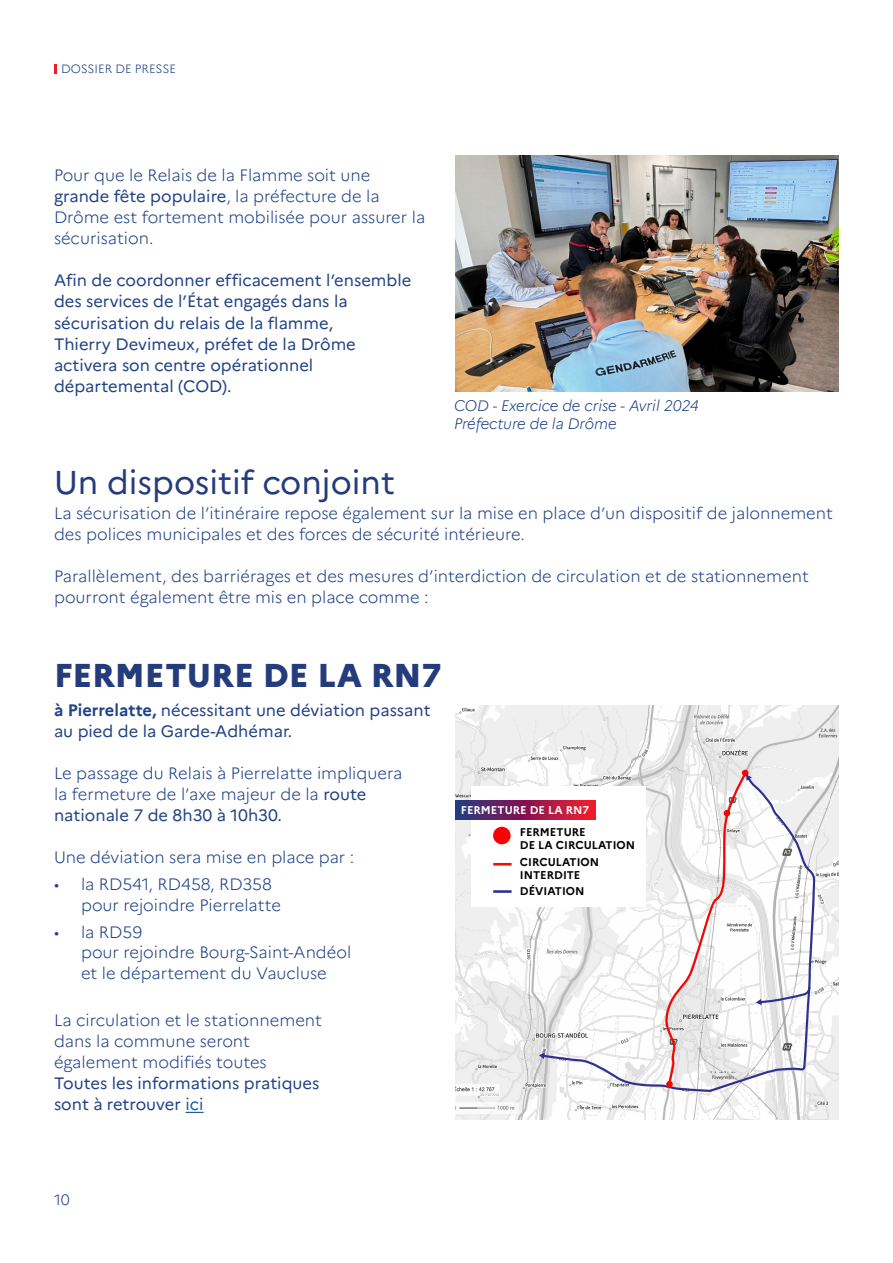
<style>
.page{position:relative;width:893px;height:1263px;background:#fff}
.page>*{position:absolute;margin:0;border:0;box-sizing:border-box;transform-origin:0 0}
.t1{font:33px "Marianne";color:#243c7b}
.t2{font:800 33px "Marianne";color:#243c7b}
.t3{font:300 16.5px/21px "Marianne";color:#204286}
.t4{font:16.5px/21px "Marianne";color:#204286}
.t5{font:italic 300 15px/18px "Marianne";color:#204286}
.t6{font:300 15px "Marianne";color:#24408a}
.t7{font:300 12px "Marianne";color:#204286}
.t8{font:700 11.1px/13.4px "Marianne";color:#000}
.t9{font:700 11.1px "Marianne";color:#fff}
.s1{font-weight:400}
.s2{font-weight:700}
.s3{color:#175d9e}
</style>
<div class="page">
<svg style="left:186px;top:1112px;width:18px;height:1px"></svg>
<img style="left:455px;top:706px;width:384px;height:414px">
<div style="left:742px;top:769px;width:7px;height:7px;border:2px solid #f00;border-radius:50%"></div>
<svg style="left:539px;top:771px;width:276px;height:323px"></svg>
<div style="left:666px;top:1081px;width:7px;height:6px;border:2px solid #f00;border-radius:50%"></div>
<div style="left:472px;top:787px;width:174px;height:120px;background:#fff"></div>
<svg style="left:493px;top:863px;width:19px;height:2px"></svg>
<div style="left:494px;top:828px;width:16px;height:15px;background:#f00;border-radius:50%"></div>
<div style="left:493px;top:827px;width:18px;height:17px;border:2px solid #f00;border-radius:50%"></div>
<hr style="left:493px;top:890px;width:19px;height:3px;background:#2e3091">
<svg style="left:455px;top:800px;width:140px;height:20px"></svg>
<svg style="left:54px;top:64px;width:2px;height:10px"></svg>
<img style="left:455px;top:155px;width:384px;height:236px">
<p class="t7" style="left:61px;top:62px;width:117px">DOSSIER DE PRESSE</p>
<p class="t3" style="left:54px;top:165px;width:373px">Pour que le Relais de la Flamme soit une <span class="s1">grande fête populaire</span>, la préfecture de la Drôme est fortement mobilisée pour assurer la sécurisation.</p>
<p class="t4" style="left:54px;top:270px;width:359px">Afin de coordonner efficacement l’ensemble des services de l’État engagés dans la sécurisation du relais de la flamme,<br>Thierry Devimeux, préfet de la Drôme activera son centre opérationnel départemental (COD).</p>
<h1 class="t1" style="left:54px;top:463px;width:342px">Un dispositif conjoint</h1>
<p class="t5" style="left:454px;top:395px;width:246px">COD - Exercice de crise - Avril 2024<br>Préfecture de la Drôme</p>
<p class="t3" style="left:54px;top:503px;width:780px">La sécurisation de l’itinéraire repose également sur la mise en place d’un dispositif de jalonnement des polices municipales et des forces de sécurité intérieure.</p>
<p class="t3" style="left:54px;top:566px;width:756px">Parallèlement, des barriérages et des mesures d’interdiction de circulation et de stationnement pourront également être mis en place comme :</p>
<h1 class="t2" style="left:54px;top:655px;width:389px">FERMETURE DE LA RN7</h1>
<p class="t4" style="left:54px;top:700px;width:378px"><span class="s2">à Pierrelatte,</span> nécessitant une déviation passant au pied de la Garde-Adhémar.</p>
<p class="t3" style="left:54px;top:763px;width:350px">Le passage du Relais à Pierrelatte impliquera la fermeture de l’axe majeur de la <span class="s1">route nationale 7 de 8h30 à 10h30.</span></p>
<p class="t3" style="left:54px;top:847px;width:302px">Une déviation sera mise en place par :</p>
<p class="t3" style="left:81px;top:874px;width:202px;text-indent:-27px">• la RD541, RD458, RD358 pour rejoindre Pierrelatte</p>
<p class="t3" style="left:81px;top:922px;width:272px;line-height:20.4px;text-indent:-27px">• la RD59<br>pour rejoindre Bourg-Saint-Andéol et le département du Vaucluse</p>
<p class="t3" style="left:54px;top:1010px;width:270px">La circulation et le stationnement dans la commune seront également modifiés toutes</p>
<p class="t4" style="left:54px;top:1073px;width:267px">Toutes les informations pratiques sont à retrouver <span class="s3">ici</span></p>
<p class="t9" style="left:461px;top:801px;width:130px">FERMETURE DE LA RN7</p>
<p class="t8" style="left:520px;top:825px;width:117px">FERMETURE<br>DE LA CIRCULATION</p>
<p class="t8" style="left:520px;top:854px;width:81px">CIRCULATION<br>INTERDITE</p>
<p class="t8" style="left:520px;top:884px;width:66px">DÉVIATION</p>
<p class="t6" style="left:54px;top:1190px;width:17px">10</p>
</div>
